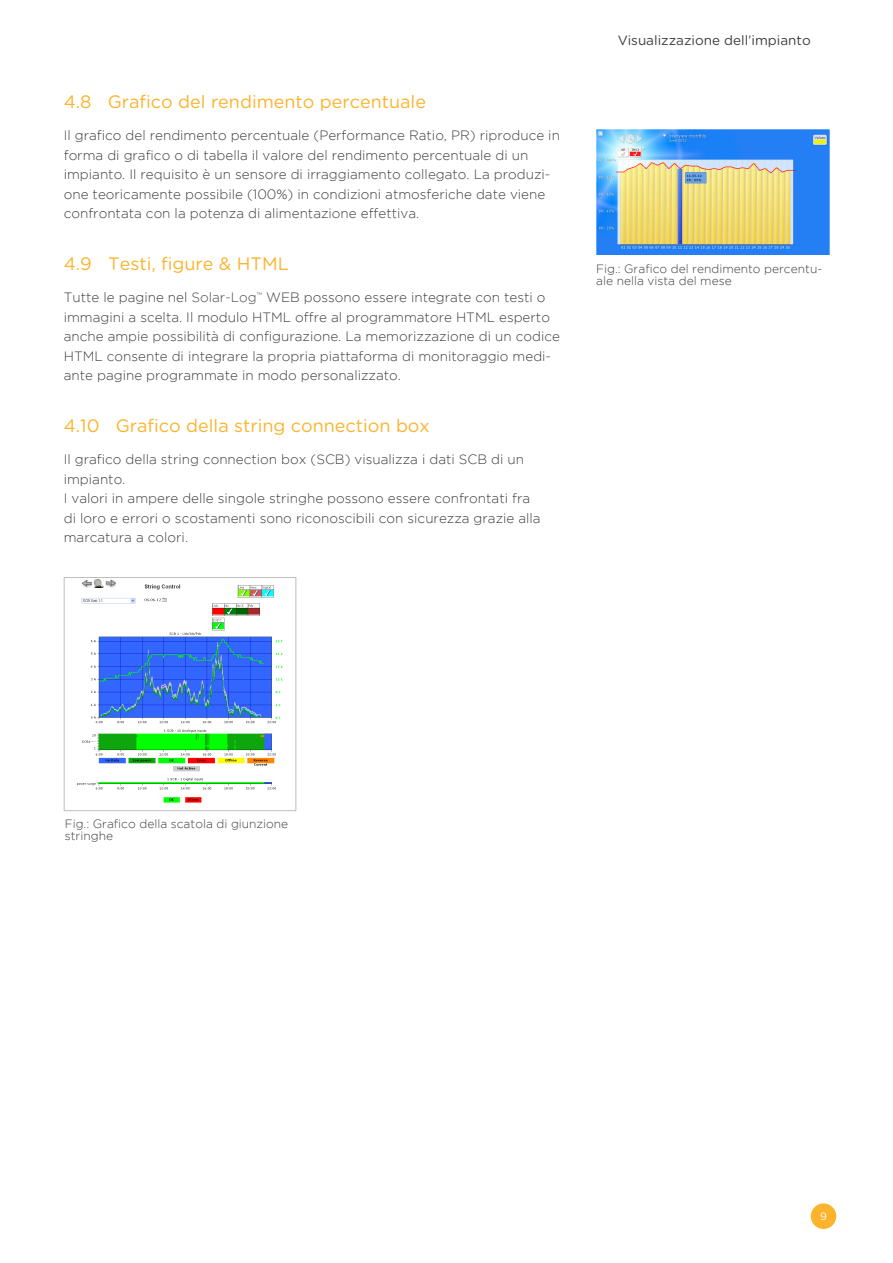
<style>
.page{position:relative;width:893px;height:1263px;background:#fff}
.page>*{position:absolute;margin:0;border:0;box-sizing:border-box;transform-origin:0 0}
.t1{font:18px "Gotham Rounded";color:#fcb32c}
.Fließtext{font:300 13.5px/19.5px "Gotham";color:#3e3e3f}
.t2{font:13.5px "Gotham Rounded";color:#3e3e3f}
.t3{font:300 12px/12px "Gotham";color:#3e3e3f}
.t4{font:10.5px "Gotham";color:#fff}
.s1{color:#4b4c4d}
</style>
<div class="page">
<div style="left:811px;top:1203px;width:25px;height:26px;background:#fcb32c;border-radius:50%"></div>
<img style="left:596px;top:129px;width:234px;height:126px">
<img style="left:77px;top:579px;width:206px;height:224px">
<div style="left:64px;top:577px;width:232px;height:234px;border:1px solid #bcbdc0"></div>
<p class="t1" style="left:64px;top:89px;width:364px">4.8 Grafico del rendimento percentuale</p>
<p class="Fließtext" style="left:64px;top:126px;width:498px">Il grafico del rendimento percentuale (Performance Ratio, PR) riproduce in forma di grafico o di tabella il valore del rendimento percentuale di un impianto. Il requisito è un sensore di irraggiamento collegato. La produzi&shy;one teoricamente possibile (100%) in condizioni atmosferiche date viene confrontata con la potenza di alimentazione effettiva.</p>
<p class="t1" style="left:64px;top:251px;width:227px">4.9 Testi, figure &amp; HTML</p>
<p class="Fließtext" style="left:64px;top:288px;width:498px">Tutte le pagine nel <span class="s1">Solar-Log</span><sup>™</sup> WEB possono essere integrate con testi o immagini a scelta. Il modulo HTML offre al programmatore HTML esperto anche ampie possibilità di configurazione. La memorizzazione di un codice HTML consente di integrare la propria piattaforma di monitoraggio medi&shy;ante pagine programmate in modo personalizzato.</p>
<p class="t1" style="left:64px;top:413px;width:368px">4.10 Grafico della string connection box</p>
<p class="Fließtext" style="left:64px;top:450px;width:462px">Il grafico della string connection box (SCB) visualizza i dati SCB di un impianto.</p>
<p class="Fließtext" style="left:64px;top:489px;width:478px">I valori in ampere delle singole stringhe possono essere confrontati fra di loro e errori o scostamenti sono riconoscibili con sicurezza grazie alla marcatura a colori.</p>
<p class="t2" style="left:618px;top:31px;width:195px">Visualizzazione dell’impianto</p>
<p class="t3" style="left:596px;top:262px;width:228px">Fig.: Grafico del rendimento percentu&shy;ale nella vista del mese</p>
<p class="t3" style="left:65px;top:818px;width:225px">Fig.: Grafico della scatola di giunzione stringhe</p>
<p class="t4" style="left:820px;top:1210px;width:8px">9</p>
</div>
